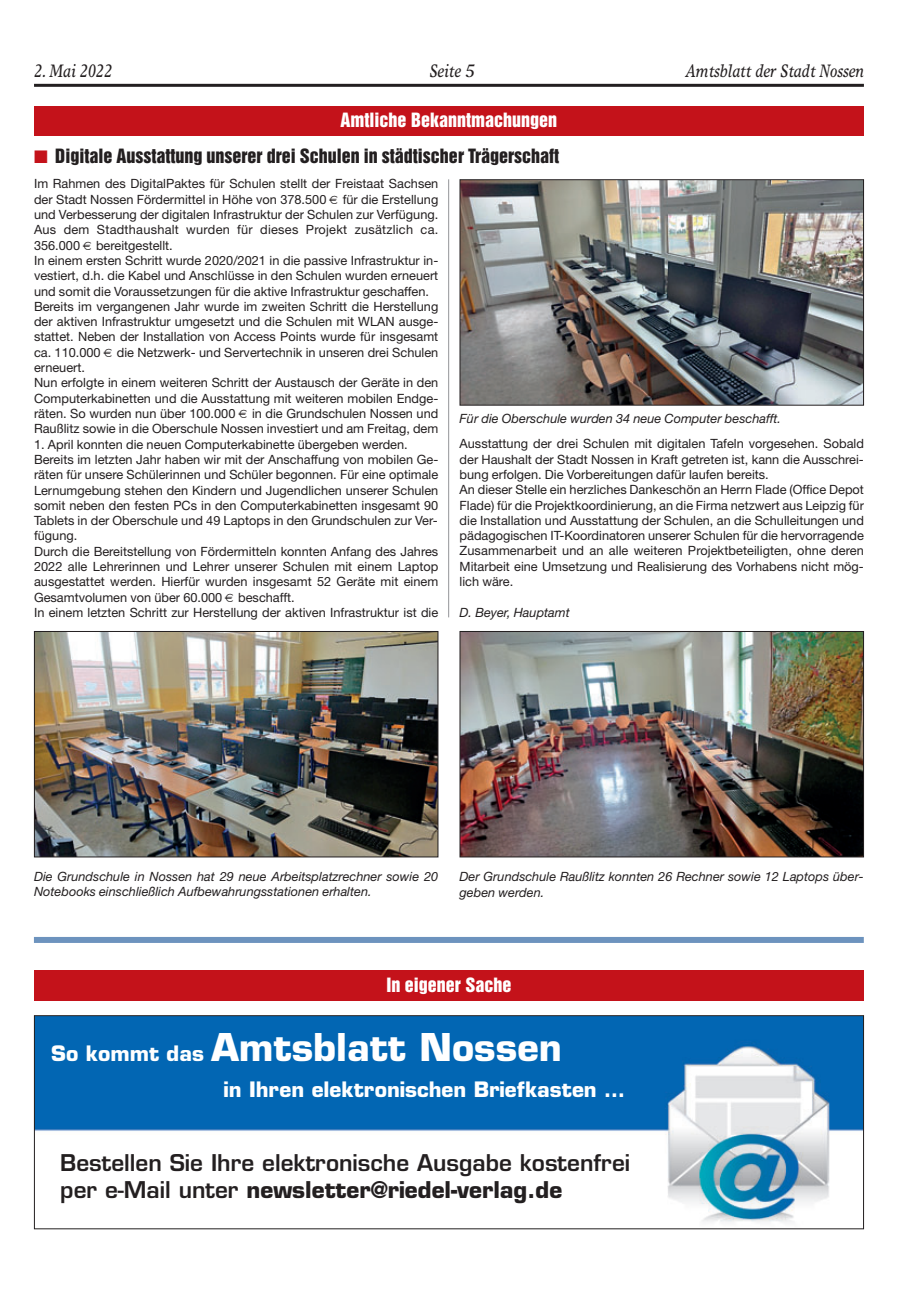
<style>
.page{position:relative;width:915px;height:1293px;background:#fff}
.page>*{position:absolute;margin:0;border:0;box-sizing:border-box;transform-origin:0 0}
.t1{font:700 37.35px "Eurostile";color:#fff}
.t2{font:600 22.5px/27px "Eurostile";color:#231f20}
.t3{font:700 20.7px "Eurostile";color:#fff}
.t4{font:18px "Helvetica Inserat";color:#231f20}
.t5{font:italic 18px "Times Europa";color:#231f20;scale:.8 1}
.t6{font:18px "Helvetica Inserat";color:#fff}
.t7{font:12.75px/15.3px "Helvetica Neue";color:#231f20}
.t8{font:italic 12.75px/15.3px "Helvetica Neue";color:#231f20}
.s1{color:#c4121a}
.s2{font-size:20.7px}
.s3{font-weight:700}
</style>
<div class="page">
<hr style="left:34px;top:84px;width:829px;height:3px;background:#231f20">
<div style="left:34px;top:106px;width:829px;height:30px;background:#c4121a"></div>
<img style="left:461px;top:181px;width:400px;height:222px">
<div style="left:459px;top:179px;width:404px;height:226px;border:1px solid #231f20"></div>
<img style="left:36px;top:633px;width:400px;height:222px">
<div style="left:34px;top:631px;width:404px;height:226px;border:1px solid #231f20"></div>
<img style="left:461px;top:633px;width:400px;height:222px">
<div style="left:459px;top:631px;width:404px;height:226px;border:1px solid #231f20"></div>
<hr style="left:448px;top:179px;width:1px;height:438px;background:#939598">
<div style="left:34px;top:937px;width:829px;height:6px;background:#6d93be"></div>
<img style="left:36px;top:1017px;width:825px;height:205px">
<div style="left:34px;top:1015px;width:829px;height:214px;border:1px solid #231f20"></div>
<div style="left:60px;top:1153px;width:606px;height:63px;background:#fff"></div>
<div style="left:34px;top:970px;width:829px;height:30px;background:#c4121a"></div>
<h3 class="t5" style="left:34px;top:64px;width:99px">2. Mai 2022</h3>
<h3 class="t5" style="left:429px;top:64px;width:58px">Seite 5</h3>
<h3 class="t5" style="left:685px;top:64px;width:224px">Amtsblatt der Stadt Nossen</h3>
<h3 class="t6" style="left:340px;top:113px;width:218px">Amtliche Bekanntmachungen</h3>
<h3 class="t4" style="left:34px;top:149px;width:526px"><span class="s1">■</span> Digitale Ausstattung unserer drei Schulen in städtischer Trägerschaft</h3>
<p class="t7" style="left:34px;top:178px;width:405px">Im Rahmen des DigitalPaktes für Schulen stellt der Freistaat Sachsen der Stadt Nossen Fördermittel in Höhe von 378.500</p>
<p class="t7" style="left:34px;top:193px;width:405px;text-indent:308px">für die Erstellung und Verbesserung der digitalen Infrastruktur der Schulen zur Verfügung.<br>Aus dem Stadthaushalt wurden für dieses Projekt zusätzlich ca.<br>356.000 bereitgestellt.<br>In einem ersten Schritt wurde 2020/2021 in die passive Infrastruktur in&shy;vestiert, d.h. die Kabel und Anschlüsse in den Schulen wurden erneuert und somit die Voraussetzungen für die aktive Infrastruktur geschaffen.<br>Bereits im vergangenen Jahr wurde im zweiten Schritt die Herstellung der aktiven Infrastruktur umgesetzt und die Schulen mit WLAN ausge&shy;stattet. Neben der Installation von Access Points wurde für insgesamt ca. 110.000</p>
<p class="t7" style="left:117px;top:346px;width:323px">die Netzwerk- und Servertechnik in unseren drei Schulen</p>
<p class="t7" style="left:34px;top:361px;width:405px">erneuert.<br>Nun erfolgte in einem weiteren Schritt der Austausch der Geräte in den Computerkabinetten und die Ausstattung mit weiteren mobilen Endge&shy;räten. So wurden nun über 100.000</p>
<p class="t7" style="left:34px;top:407px;width:405px;text-align:right">in die Grundschulen Nossen und<br>Raußlitz sowie in die Oberschule Nossen investiert und am Freitag, dem</p>
<p class="t7" style="left:34px;top:438px;width:405px">1. April konnten die neuen Computerkabinette übergeben werden.<br>Bereits im letzten Jahr haben wir mit der Anschaffung von mobilen Ge&shy;räten für unsere Schülerinnen und Schüler begonnen. Für eine optimale Lernumgebung stehen den Kindern und Jugendlichen unserer Schulen somit neben den festen PCs in den Computerkabinetten insgesamt 90<br>Tablets in der Oberschule und 49 Laptops in den Grundschulen zur Ver&shy;fügung.<br>Durch die Bereitstellung von Fördermitteln konnten Anfang des Jahres 2022 alle Lehrerinnen und Lehrer unserer Schulen mit einem Laptop ausgestattet werden. Hierfür wurden insgesamt 52 Geräte mit einem Gesamtvolumen von über 60.000 beschafft.<br>In einem letzten Schritt zur Herstellung der aktiven Infrastruktur ist die</p>
<p class="t8" style="left:459px;top:412px;width:323px">Für die Oberschule wurden 34 neue Computer beschafft.</p>
<p class="t7" style="left:459px;top:437px;width:405px">Ausstattung der drei Schulen mit digitalen Tafeln vorgesehen. Sobald der Haushalt der Stadt Nossen in Kraft getreten ist, kann die Ausschrei&shy;bung erfolgen. Die Vorbereitungen dafür laufen bereits.<br>An dieser Stelle ein herzliches Dankeschön an Herrn Flade (Office Depot Flade) für die Projektkoordinierung, an die Firma netzwert aus Leipzig für die Installation und Ausstattung der Schulen, an die Schulleitungen und pädagogischen IT-Koordinatoren unserer Schulen für die hervorragende Zusammenarbeit und an alle weiteren Projektbeteiligten, ohne deren Mitarbeit eine Umsetzung und Realisierung des Vorhabens nicht mög&shy;lich wäre.</p>
<p class="t8" style="left:459px;top:606px;width:112px">D. Beyer, Hauptamt</p>
<p class="t8" style="left:34px;top:870px;width:405px">Die Grundschule in Nossen hat 29 neue Arbeitsplatzrechner sowie 20<br>Notebooks einschließlich Aufbewahrungsstationen erhalten.</p>
<p class="t8" style="left:459px;top:870px;width:405px">Der Grundschule Raußlitz konnten 26 Rechner sowie 12 Laptops über&shy;geben werden.</p>
<h3 class="t6" style="left:386px;top:977px;width:127px">In eigener Sache</h3>
<h1 class="t1" style="left:51px;top:1032px;width:512px"><span class="s2">So kommt das</span> Amtsblatt Nossen</h1>
<h3 class="t3" style="left:223px;top:1081px;width:403px">in Ihren elektronischen Briefkasten …</h3>
<h2 class="t2" style="left:60px;top:1151px;width:571px">Bestellen Sie Ihre elektronische Ausgabe kostenfrei per e-Mail unter <span class="s3">newsletter@riedel-verlag.de</span></h2>
</div>
